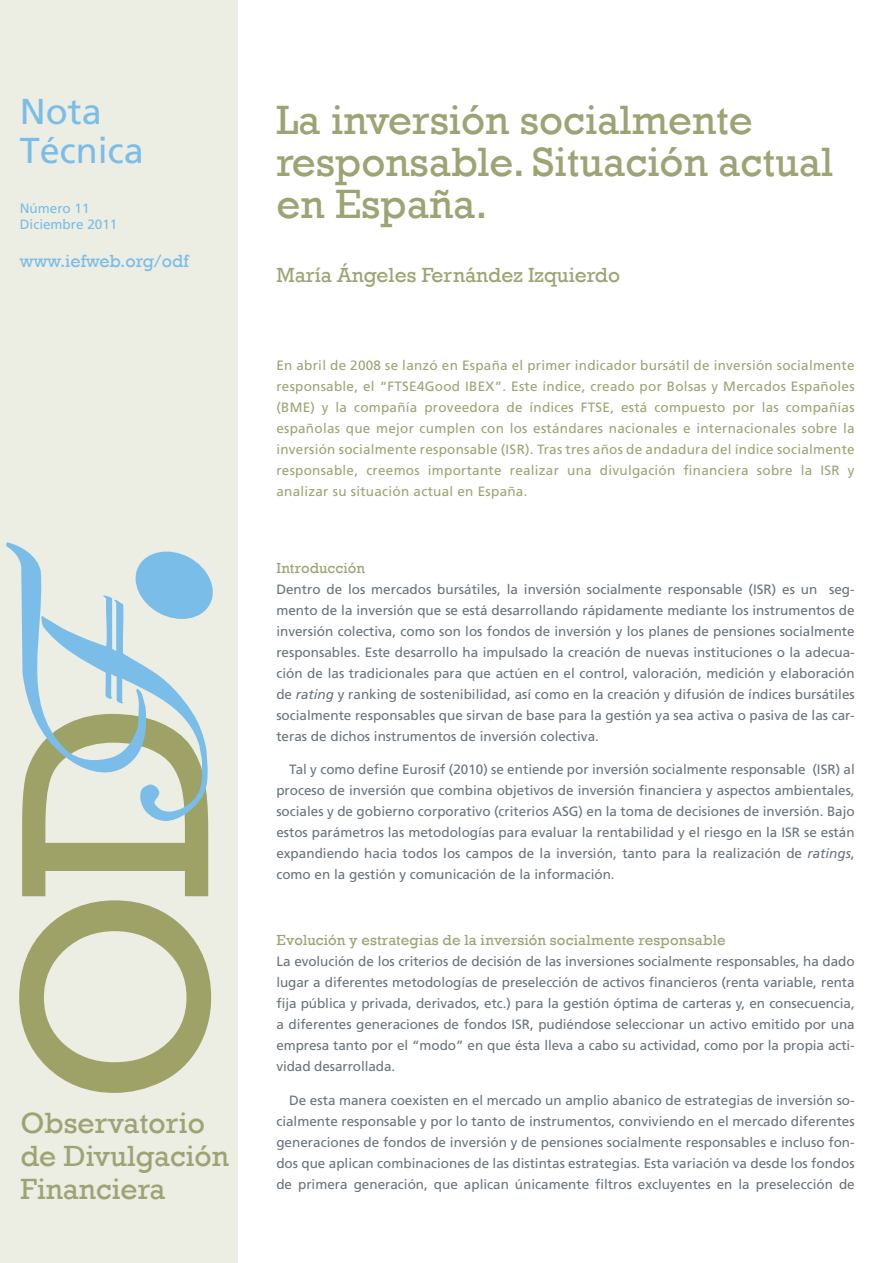
<style>
.page{position:relative;width:893px;height:1263px;background:#fff}
.page>*{position:absolute;margin:0;border:0;box-sizing:border-box;transform-origin:0 0}
.t1{font:42px/42px "Rockwell";color:#9ea374}
.t2{font:36px/39px "Frutiger";color:#79bde8}
.t3{font:30px/33px "Rockwell";color:#9ea374}
.t4{font:21px "Rockwell";color:#9ea374}
.t5{font:18px "Rockwell";color:#79bde8}
.t6{font:15px "Rockwell";letter-spacing:.01em;color:#9ea374}
.t7{font:13.5px/21px "Frutiger";color:#6a737b;text-align:justify}
.t8{font:13.5px/21px "Frutiger";letter-spacing:.02em;color:#9ea374;text-align:justify}
.t9{font:13.5px/16.5px "Frutiger";color:#79bde8}
.s1{font-style:italic}
</style>
<div class="page">
<div style="left:0;top:0;width:237px;height:1263px;background:#ecede3"></div>
<svg style="left:6px;top:542px;width:207px;height:551px"></svg>
<h2 class="t2" style="left:20px;top:92px;width:126px">Nota<br>Técnica</h2>
<p class="t9" style="left:20px;top:200px;width:99px">Número 11<br>Diciembre 2011</p>
<h3 class="t5" style="left:20px;top:251px;width:170px">www.iefweb.org/odf</h3>
<h3 class="t3" style="left:20px;top:1107px;width:210px">Observatorio de Divulgación<br>Financiera</h3>
<h1 class="t1" style="left:276px;top:99px;width:558px">La inversión socialmente responsable. Situación actual en España.</h1>
<h3 class="t4" style="left:276px;top:262px;width:345px">María Ángeles Fernández Izquierdo</h3>
<p class="t8" style="left:276px;top:355px;width:580px">En abril de 2008 se lanzó en España el primer indicador bursátil de inversión socialmente responsable, el “FTSE4Good IBEX”. Este índice, creado por Bolsas y Mercados Españoles (BME) y la compañía proveedora de índices FTSE, está compuesto por las compañías españolas que mejor cumplen con los estándares nacionales e internacionales sobre la inversión socialmente responsable (ISR). Tras tres años de andadura del índice socialmente responsable, creemos importante realizar una divulgación financiera sobre la ISR y analizar su situación actual en España.</p>
<p class="t6" style="left:276px;top:559px;width:90px">Introducción</p>
<p class="t7" style="left:276px;top:578px;width:580px">Dentro de los mercados bursátiles, la inversión socialmente responsable (ISR) es un seg&shy;mento de la inversión que se está desarrollando rápidamente mediante los instrumentos de inversión colectiva, como son los fondos de inversión y los planes de pensiones socialmente responsables. Este desarrollo ha impulsado la creación de nuevas instituciones o la adecua&shy;ción de las tradicionales para que actúen en el control, valoración, medición y elaboración de <span class="s1">rating</span> y ranking de sostenibilidad, así como en la creación y difusión de índices bursátiles socialmente responsables que sirvan de base para la gestión ya sea activa o pasiva de las car&shy;teras de dichos instrumentos de inversión colectiva.</p>
<p class="t7" style="left:276px;top:759px;width:580px;text-indent:13px">Tal y como define Eurosif (2010) se entiende por inversión socialmente responsable (ISR) al proceso de inversión que combina objetivos de inversión financiera y aspectos ambientales, sociales y de gobierno corporativo (criterios ASG) en la toma de decisiones de inversión. Bajo estos parámetros las metodologías para evaluar la rentabilidad y el riesgo en la ISR se están expandiendo hacia todos los campos de la inversión, tanto para la realización de <span class="s1">ratings</span>, como en la gestión y comunicación de la información.</p>
<p class="t6" style="left:276px;top:932px;width:451px">Evolución y estrategias de la inversión socialmente responsable</p>
<p class="t7" style="left:276px;top:951px;width:580px">La evolución de los criterios de decisión de las inversiones socialmente responsables, ha dado lugar a diferentes metodologías de preselección de activos financieros (renta variable, renta fija pública y privada, derivados, etc.) para la gestión óptima de carteras y, en consecuencia, a diferentes generaciones de fondos ISR, pudiéndose seleccionar un activo emitido por una empresa tanto por el “modo” en que ésta lleva a cabo su actividad, como por la propia acti&shy;vidad desarrollada.</p>
<p class="t7" style="left:276px;top:1090px;width:580px;text-indent:13px">De esta manera coexisten en el mercado un amplio abanico de estrategias de inversión so&shy;cialmente responsable y por lo tanto de instrumentos, conviviendo en el mercado diferentes generaciones de fondos de inversión y de pensiones socialmente responsables e incluso fon&shy;dos que aplican combinaciones de las distintas estrategias. Esta variación va desde los fondos de primera generación, que aplican únicamente filtros excluyentes en la preselección de</p>
</div>
